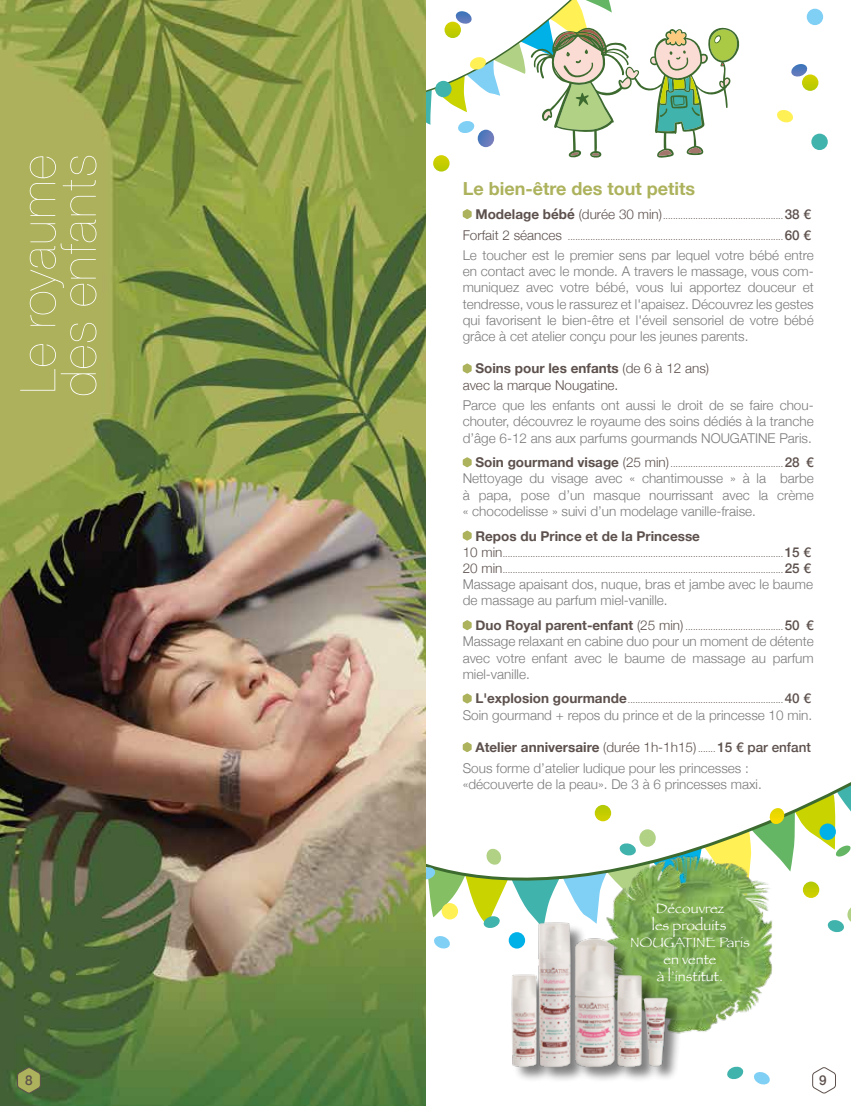
<style>
.page{position:relative;width:851px;height:1106px;background:#fff}
.page>*{position:absolute;margin:0;border:0;box-sizing:border-box;transform-origin:0 0}
.t1{font:52.5px/40.5px "Nimbus San DCE Ultr Ligh";color:#fff}
.t2{font:700 18px "Helvetica Neue";color:#adb25c}
.t3{font:14.25px/17.1px "Papyrus";color:#fff;text-align:center}
.t4{font:300 13.5px/16.2px "Helvetica Neue";color:#7c7b7b;text-align:justify}
.t5{font:300 13.5px/16.2px "Helvetica Neue";color:#5d514d}
.t6{font:700 13.5px "Helvetica Neue";color:#5d514d}
.t7{font:500 13.5px "Helvetica Neue";color:#5d514d}
.t8{font:300 9px/16.2px "Helvetica Neue";color:#5d514d}
.s1{font-weight:700;font-size:13.5px}
.s2{font-size:13.5px}
.s3{font-weight:500;font-size:13.5px}
.s4{font-weight:700}
.s5{font-weight:700;color:#5d514d}
.s6{color:#5d514d}
.s7{font-size:9px;color:#5d514d}
.s8{font-weight:500;color:#5d514d}
</style>
<div class="page">
<svg style="left:801px;top:74px;width:17px;height:17px"></svg>
<svg style="left:777px;top:110px;width:16px;height:13px"></svg>
<div style="left:811px;top:134px;width:16px;height:16px;background:#41b3ad;border-radius:50%"></div>
<div style="left:806px;top:9px;width:17px;height:16px;background:#80cff5;border-radius:50%"></div>
<svg style="left:791px;top:64px;width:17px;height:13px"></svg>
<svg style="left:727px;top:1066px;width:17px;height:14px"></svg>
<svg style="left:754px;top:1072px;width:16px;height:13px"></svg>
<svg style="left:433px;top:155px;width:16px;height:16px"></svg>
<svg style="left:425px;top:0;width:315px;height:158px"></svg>
<svg style="left:425px;top:772px;width:425px;height:177px"></svg>
<svg style="left:446px;top:211px;width:389px;height:589px"></svg>
<img style="left:581px;top:836px;width:217px;height:197px">
<svg style="left:462px;top:209px;width:9px;height:10px"></svg>
<svg style="left:462px;top:363px;width:9px;height:10px"></svg>
<svg style="left:462px;top:457px;width:9px;height:10px"></svg>
<svg style="left:462px;top:530px;width:9px;height:10px"></svg>
<svg style="left:462px;top:620px;width:9px;height:10px"></svg>
<svg style="left:462px;top:693px;width:9px;height:10px"></svg>
<svg style="left:462px;top:742px;width:9px;height:10px"></svg>
<div style="left:512px;top:923px;width:172px;height:160px;background:#000;opacity:.5"></div>
<img style="left:508px;top:919px;width:163px;height:151px">
<img style="left:0;top:0;width:425px;height:1106px">
<svg style="left:812px;top:1067px;width:23px;height:26px"></svg>
<svg style="left:17px;top:1067px;width:24px;height:26px"></svg>
<h1 class="t1" style="left:19px;top:397px;width:245px;rotate:-90deg">Le royaume des enfants</h1>
<h2 class="t2" style="left:462px;top:174px;width:234px">Le bien-être des tout petits</h2>
<p class="t8" style="left:475px;top:207px;width:337px"><span class="s1">Modelage bébé</span> <span class="s2">(durée 30 min)</span>................................................ <span class="s3">38 €</span></p>
<p class="t8" style="left:462px;top:227px;width:350px"><span class="s2">Forfait 2 séances</span> ...................................................................................... <span class="s3">60 €</span></p>
<p class="t4" style="left:462px;top:246px;width:352px">Le toucher est le premier sens par lequel votre bébé entre en contact avec le monde. A travers le massage, vous com&shy;muniquez avec votre bébé, vous lui apportez douceur et tendresse, vous le rassurez et l'apaisez. Découvrez les gestes qui favorisent le bien-être et l'éveil sensoriel de votre bébé grâce à cet atelier conçu pour les jeunes parents.</p>
<p class="t5" style="left:462px;top:359px;width:248px;text-indent:13px"><span class="s4">Soins pour les enfants</span> (de 6 à 12 ans) avec la marque Nougatine.</p>
<p class="t4" style="left:462px;top:396px;width:352px">Parce que les enfants ont aussi le droit de se faire chou&shy;chouter, découvrez le royaume des soins dédiés à la tranche d’âge 6-12 ans aux parfums gourmands NOUGATINE Paris.</p>
<p class="t8" style="left:475px;top:455px;width:340px"><span class="s1">Soin gourmand visage</span> <span class="s2">(25 min)</span> ............................................. <span class="s3">28 €</span></p>
<p class="t4" style="left:462px;top:469px;width:352px">Nettoyage du visage avec « chantimousse » à la barbe à papa, pose d’un masque nourrissant avec la crème « chocodelisse » suivi d’un modelage vanille-fraise.</p>
<p class="t6" style="left:475px;top:525px;width:226px">Repos du Prince et de la Princesse</p>
<p class="t8" style="left:462px;top:545px;width:350px"><span class="s2">10 min</span>................................................................................................................ <span class="s3">15 €<br></span><span class="s2">20 min</span>................................................................................................................ <span class="s3">25 €</span></p>
<p class="t4" style="left:462px;top:575px;width:352px">Massage apaisant dos, nuque, bras et jambe avec le baume de massage au parfum miel-vanille.</p>
<p class="t8" style="left:475px;top:618px;width:340px"><span class="s1">Duo Royal parent-enfant</span> <span class="s2">(25 min)</span> ....................................... <span class="s3">50 €</span></p>
<p class="t4" style="left:462px;top:632px;width:352px">Massage relaxant en cabine duo pour un moment de détente avec votre enfant avec le baume de massage au parfum miel-vanille.</p>
<p class="t8" style="left:475px;top:691px;width:337px"><span class="s1">L'explosion gourmande</span>.............................................................. <span class="s3">40 €</span></p>
<p class="t4" style="left:462px;top:705px;width:351px">Soin gourmand + repos du prince et de la princesse 10 min.</p>
<p class="t4" style="left:462px;top:736px;width:350px;line-height:20.4px;text-indent:13px"><span class="s5">Atelier anniversaire</span> <span class="s6">(durée 1h-1h15)</span> <span class="s7">.......</span> <span class="s8">15 € par enfant<br></span>Sous forme d’atelier ludique pour les princesses :</p>
<p class="t4" style="left:462px;top:775px;width:300px">«découverte de la peau». De 3 à 6 princesses maxi.</p>
<p class="t3" style="left:630px;top:899px;width:121px">Découvrez<br>les produits<br>NOUGATINE Paris en vente<br>à l’institut.</p>
<p class="t7" style="left:25px;top:1069px;width:9px">8</p>
<p class="t7" style="left:819px;top:1069px;width:9px">9</p>
</div>
